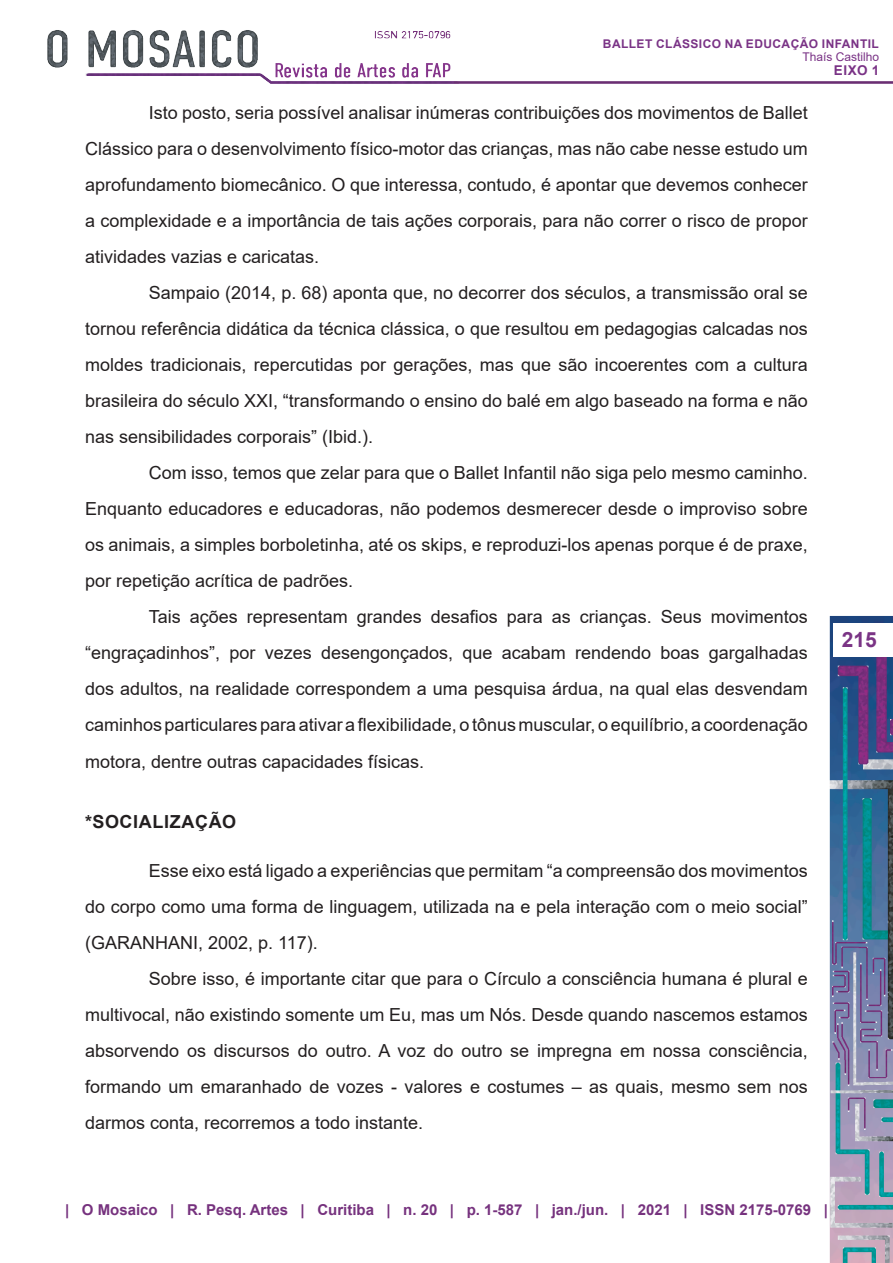
<style>
.page{position:relative;width:893px;height:1263px;background:#fff}
.page>*{position:absolute;margin:0;border:0;box-sizing:border-box;transform-origin:0 0}
.t1{font:700 21px "Arial";color:#7a3485}
.Corpo{font:18px/36px "Arial";color:#231f20;text-align:justify}
.Título_2{font:700 18px "Arial";letter-spacing:.035em;color:#231f20}
.t2{font:700 15px "Arial";color:#76327e}
.t3{font:700 13.5px "Arial";color:#7a3386}
.t4{font:700 12px "Arial";letter-spacing:.035em;color:#7a3386}
.t5{font:12px "Arial";color:#7a3386}
</style>
<div class="page">
<img style="left:47px;top:30px;width:846px;height:1233px">
<div style="left:833px;top:623px;width:60px;height:34px;background:#fff"></div>
<p class="t4" style="left:603px;top:35px;width:277px">BALLET CLÁSSICO NA EDUCAÇÃO INFANTIL</p>
<p class="t5" style="left:802px;top:49px;width:78px">Thaís Castilho</p>
<p class="t3" style="left:834px;top:60px;width:47px">Eixo 1</p>
<p class="Corpo" style="left:85px;top:95px;width:724px;text-indent:64px">Isto posto, seria possível analisar inúmeras contribuições dos movimentos de Ballet Clássico para o desenvolvimento físico-motor das crianças, mas não cabe nesse estudo um aprofundamento biomecânico. O que interessa, contudo, é apontar que devemos conhecer a complexidade e a importância de tais ações corporais, para não correr o risco de propor atividades vazias e caricatas.</p>
<p class="Corpo" style="left:85px;top:275px;width:724px;text-indent:64px">Sampaio (2014, p. 68) aponta que, no decorrer dos séculos, a transmissão oral se tornou referência didática da técnica clássica, o que resultou em pedagogias calcadas nos moldes tradicionais, repercutidas por gerações, mas que são incoerentes com a cultura brasileira do século XXI, “transformando o ensino do balé em algo baseado na forma e não nas sensibilidades corporais” (Ibid.).</p>
<p class="Corpo" style="left:85px;top:455px;width:724px;text-indent:64px">Com isso, temos que zelar para que o Ballet Infantil não siga pelo mesmo caminho.<br>Enquanto educadores e educadoras, não podemos desmerecer desde o improviso sobre os animais, a simples borboletinha, até os skips, e reproduzi-los apenas porque é de praxe, por repetição acrítica de padrões.</p>
<p class="Corpo" style="left:85px;top:599px;width:724px;text-indent:64px">Tais ações representam grandes desafios para as crianças. Seus movimentos “engraçadinhos”, por vezes desengonçados, que acabam rendendo boas gargalhadas dos adultos, na realidade correspondem a uma pesquisa árdua, na qual elas desvendam caminhos particulares para ativar a flexibilidade, o tônus muscular, o equilíbrio, a coordenação motora, dentre outras capacidades físicas.</p>
<p class="t1" style="left:842px;top:625px;width:37px">215</p>
<p class="Título_2" style="left:85px;top:809px;width:153px">*SOCIALIZAÇÃO</p>
<p class="Corpo" style="left:85px;top:852px;width:724px;text-indent:64px">Esse eixo está ligado a experiências que permitam “a compreensão dos movimentos do corpo como uma forma de linguagem, utilizada na e pela interação com o meio social” (GARANHANI, 2002, p. 117).</p>
<p class="Corpo" style="left:85px;top:960px;width:724px;text-indent:64px">Sobre isso, é importante citar que para o Círculo a consciência humana é plural e multivocal, não existindo somente um Eu, mas um Nós. Desde quando nascemos estamos absorvendo os discursos do outro. A voz do outro se impregna em nossa consciência, formando um emaranhado de vozes - valores e costumes – as quais, mesmo sem nos darmos conta, recorremos a todo instante.</p>
<p class="t2" style="left:65px;top:1199px;width:764px">| O Mosaico | R. Pesq. Artes | Curitiba | n. 20 | p. 1-587 | jan./jun. | 2021 | ISSN 2175-0769 |</p>
</div>
